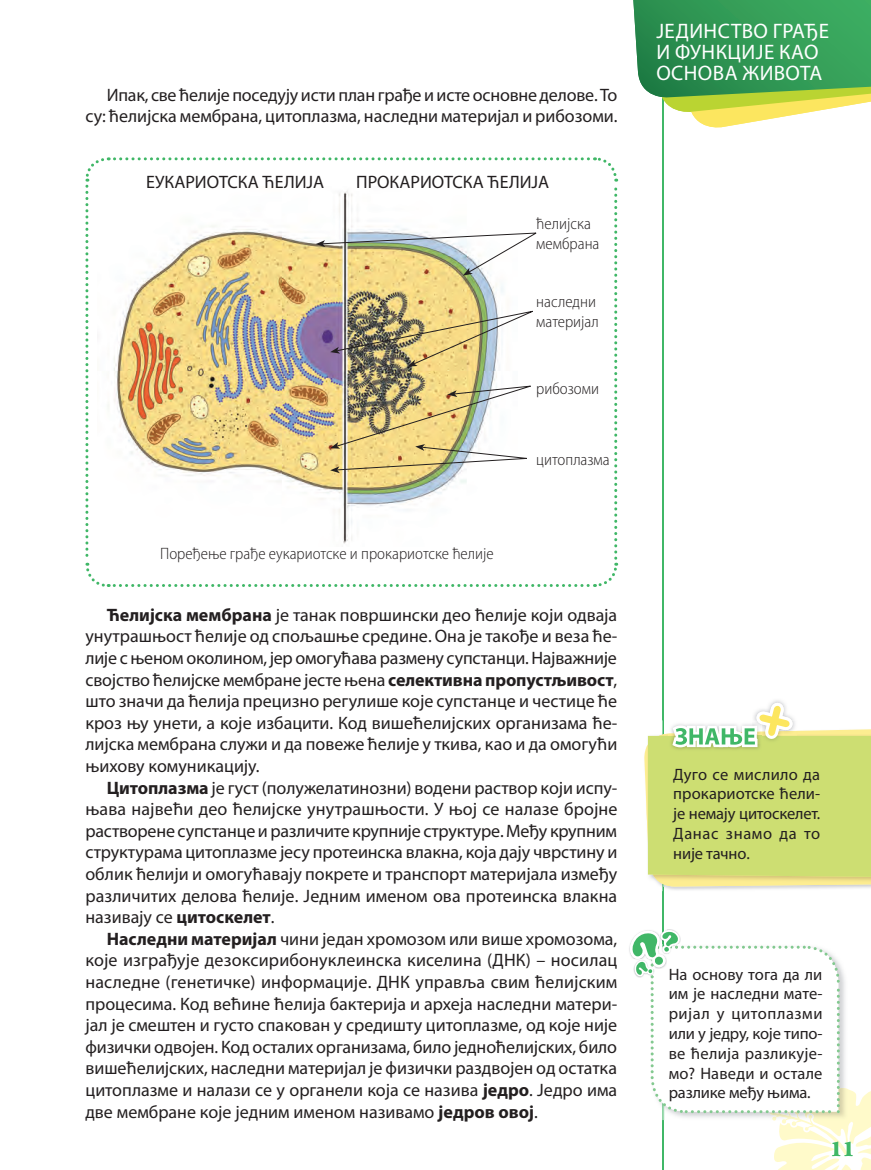
<style>
.page{position:relative;width:871px;height:1170px;background:#fff}
.page>*{position:absolute;margin:0;border:0;box-sizing:border-box;transform-origin:0 0}
.t1{font:700 24px "Arno Pro";color:#40b767}
.t2{font:21px/21px "Myriad Pro";letter-spacing:.02em;color:#fff}
.t3{font:18px/21.6px "Myriad Pro";color:#231f20;text-align:justify}
.t4{font:16.5px/19.8px "Myriad Pro";letter-spacing:-.005em;color:#231f20;text-align:justify}
.t5{font:300 semi-condensed 16.5px/19.8px "Myriad Pro";color:#231f20}
.s1{font-weight:700}
</style>
<div class="page">
<hr style="left:662px;top:0;width:2px;height:1170px;background:#40b767">
<img style="left:85px;top:157px;width:534px;height:430px">
<svg style="left:644px;top:700px;width:226px;height:187px"></svg>
<svg style="left:633px;top:0;width:238px;height:128px;background:#68b16b"></svg>
<svg style="left:630px;top:929px;width:241px;height:241px"></svg>
<p class="t3" style="left:85px;top:84px;width:533px;text-align:right">Ипак, све ћелије поседују исти план грађе и исте основне делове. То су: ћелијска мембрана, цитоплазма, наследни материјал и рибозоми.</p>
<p class="t3" style="left:146px;top:171px;width:179px">ЕУКАРИОТСКА ЋЕЛИЈА</p>
<p class="t3" style="left:356px;top:171px;width:194px">ПРОКАРИОТСКА ЋЕЛИЈА</p>
<p class="t5" style="left:536px;top:214px;width:65px">ћелијска мембрана</p>
<p class="t5" style="left:536px;top:292px;width:64px">наследни материјал</p>
<p class="t5" style="left:536px;top:379px;width:64px">рибозоми</p>
<p class="t5" style="left:160px;top:544px;width:335px">Поређење грађе еукариотске и прокариотске ћелије</p>
<p class="t5" style="left:536px;top:450px;width:75px">цитоплазма</p>
<p class="t3" style="left:85px;top:604px;width:533px;text-indent:21px"><span class="s1">Ћелијска мембрана</span> је танак површински део ћелије који одваја унутрашњост ћелије од спољашње средине. Она је такође и веза ће&shy;лије с њеном околином, јер омогућава размену супстанци. Најважније својство ћелијске мембране јесте њена <span class="s1">селективна пропустљивост</span>, што значи да ћелија прецизно регулише које супстанце и честице ће кроз њу унети, а које избацити. Код вишећелијских организама ће&shy;лијска мембрана служи и да повеже ћелије у ткива, као и да омогући њихову комуникацију.</p>
<p class="t3" style="left:85px;top:777px;width:533px;text-indent:21px"><span class="s1">Цитоплазма</span> је густ (полужелатинозни) водени раствор који испу&shy;њава највећи део ћелијске унутрашњости. У њој се налазе бројне растворене супстанце и различите крупније структуре. Међу крупним структурама цитоплазме јесу протеинска влакна, која дају чврстину и облик ћелији и омогућавају покрете и транспорт материјала између различитих делова ћелије. Једним именом ова протеинска влакна називају се <span class="s1">цитоскелет</span>.</p>
<p class="t3" style="left:85px;top:928px;width:533px;text-indent:21px"><span class="s1">Наследни материјал</span> чини један хромозом или више хромозома, које изгра ђује дезоксирибонуклеинска киселина (ДНК) – носилац наследне (генетичке) информације. ДНК управља свим ћелијским процесима. Код већине ћелија бактерија и археја наследни матери&shy;јал је смештен и густо спакован у средишту цитоплазме, од које није физички одвојен. Код осталих организама, било једноћелијских, било вишећелијских, наследни материјал је физички раздвојен од остатка цитоплазме и налази се у органели која се назива <span class="s1">једро</span>. Једро има две мембране које једним именом називамо <span class="s1">једров овој</span>.</p>
<p class="t2" style="left:652px;top:20px;width:174px">ЈЕДИНСТВО ГРАЂЕ<br>И ФУНКЦИЈЕ КАО<br>ОСНОВА ЖИВОТА</p>
<p class="t2" style="left:656px;top:20px;width:174px">ЈЕДИНСТВО ГРАЂЕ<br>И ФУНКЦИЈЕ КАО<br>ОСНОВА ЖИВОТА</p>
<p class="t4" style="left:673px;top:764px;width:148px">Дуго се мислило да прокариотске ћели&shy;је немају цитоскелет.<br>Данас знамо да то није тачно.</p>
<p class="t4" style="left:668px;top:964px;width:155px">На основу тога да ли им је наследни мате&shy;ријал у цитоплазми или у једру, које типо&shy;ве ћелија разликује&shy;мо? Наведи и остале разлике међу њима.</p>
<h1 class="t1" style="left:830px;top:1135px;width:26px">11</h1>
</div>
